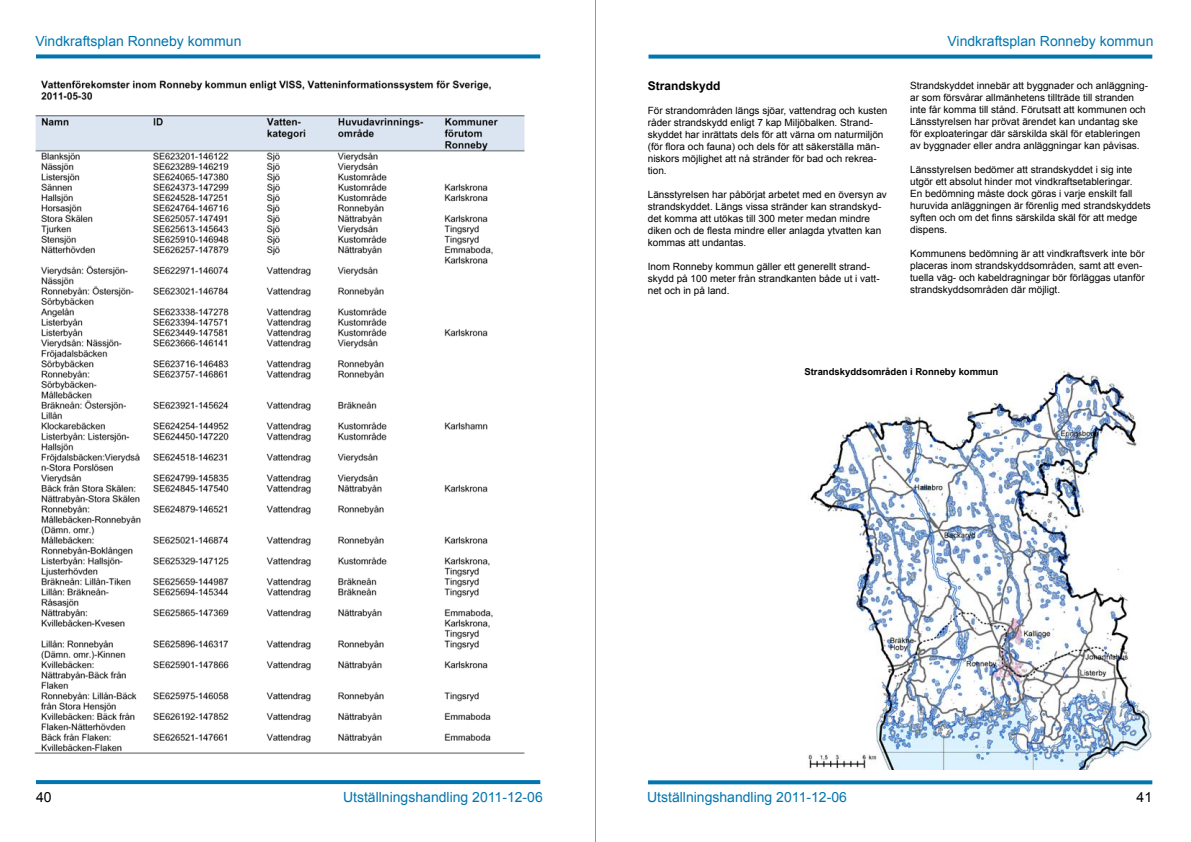
<style>
.page{position:relative;width:1191px;height:842px;background:#fff}
.page>*{position:absolute;margin:0;border:0;box-sizing:border-box;transform-origin:0 0}
.t1{font:14px "Arial";color:#0075b0}
.t2{font:14px "Arial";color:#000}
.t3{font:700 12px "Arial";color:#000}
.t4{font:10px/12px "Arial";color:#000}
.t5{font:700 9.5px "Arial";color:#000}
</style>
<div class="page">
<svg style="left:36px;top:54px;width:504px;height:4px;background:#1d84b9"></svg>
<svg style="left:36px;top:780px;width:504px;height:4px;background:#0678b1"></svg>
<svg style="left:595px;top:0;width:558px;height:842px"></svg>
<img style="left:807px;top:367px;width:346px;height:402px">
<img style="left:34px;top:80px;width:491px;height:674px">
<h1 class="t1" style="left:35px;top:32px;width:207px">Vindkraftsplan Ronneby kommun</h1>
<p class="t3" style="left:648px;top:78px;width:74px">Strandskydd</p>
<p class="t4" style="left:648px;top:104px;width:241px">För strandområden längs sjöar, vattendrag och kusten råder strandskydd enligt 7 kap Miljöbalken. Strand&shy;skyddet har inrättats dels för att värna om naturmiljön (för flora och fauna) och dels för att säkerställa män&shy;niskors möjlighet att nå stränder för bad och rekrea&shy;tion.</p>
<p class="t4" style="left:648px;top:188px;width:240px">Länsstyrelsen har påbörjat arbetet med en översyn av strandskyddet. Längs vissa stränder kan strandskyd&shy;det komma att utökas till 300 meter medan mindre diken och de flesta mindre eller anlagda ytvatten kan kommas att undantas.</p>
<p class="t4" style="left:648px;top:260px;width:233px">Inom Ronneby kommun gäller ett generellt strand&shy;skydd på 100 meter från strandkanten både ut i vatt&shy;net och in på land.</p>
<h1 class="t1" style="left:947px;top:32px;width:207px">Vindkraftsplan Ronneby kommun</h1>
<p class="t4" style="left:910px;top:79px;width:239px">Strandskyddet innebär att byggnader och anläggning&shy;ar som försvårar allmänhetens tillträde till stranden inte får komma till stånd. Förutsatt att kommunen och Länsstyrelsen har prövat ärendet kan undantag ske för exploateringar där särskilda skäl för etableringen av byggnader eller andra anläggningar kan påvisas.</p>
<p class="t4" style="left:910px;top:163px;width:242px">Länsstyrelsen bedömer att strandskyddet i sig inte utgör ett absolut hinder mot vindkraftsetableringar.<br>En bedömning måste dock göras i varje enskilt fall huruvida anläggningen är förenlig med strandskyddets syften och om det finns särskilda skäl för att medge dispens.</p>
<p class="t4" style="left:910px;top:247px;width:236px">Kommunens bedömning är att vindkraftsverk inte bör placeras inom strandskyddsområden, samt att even&shy;tuella väg- och kabeldragningar bör förläggas utanför strandskyddsområden där möjligt.</p>
<p class="t5" style="left:804px;top:366px;width:195px">Strandskyddsområden i Ronneby kommun</p>
<h1 class="t2" style="left:36px;top:787px;width:17px">40</h1>
<h1 class="t1" style="left:343px;top:787px;width:201px">Utställningshandling 2011-12-06</h1>
<h1 class="t1" style="left:647px;top:787px;width:201px">Utställningshandling 2011-12-06</h1>
<h1 class="t2" style="left:1136px;top:787px;width:17px">41</h1>
</div>
